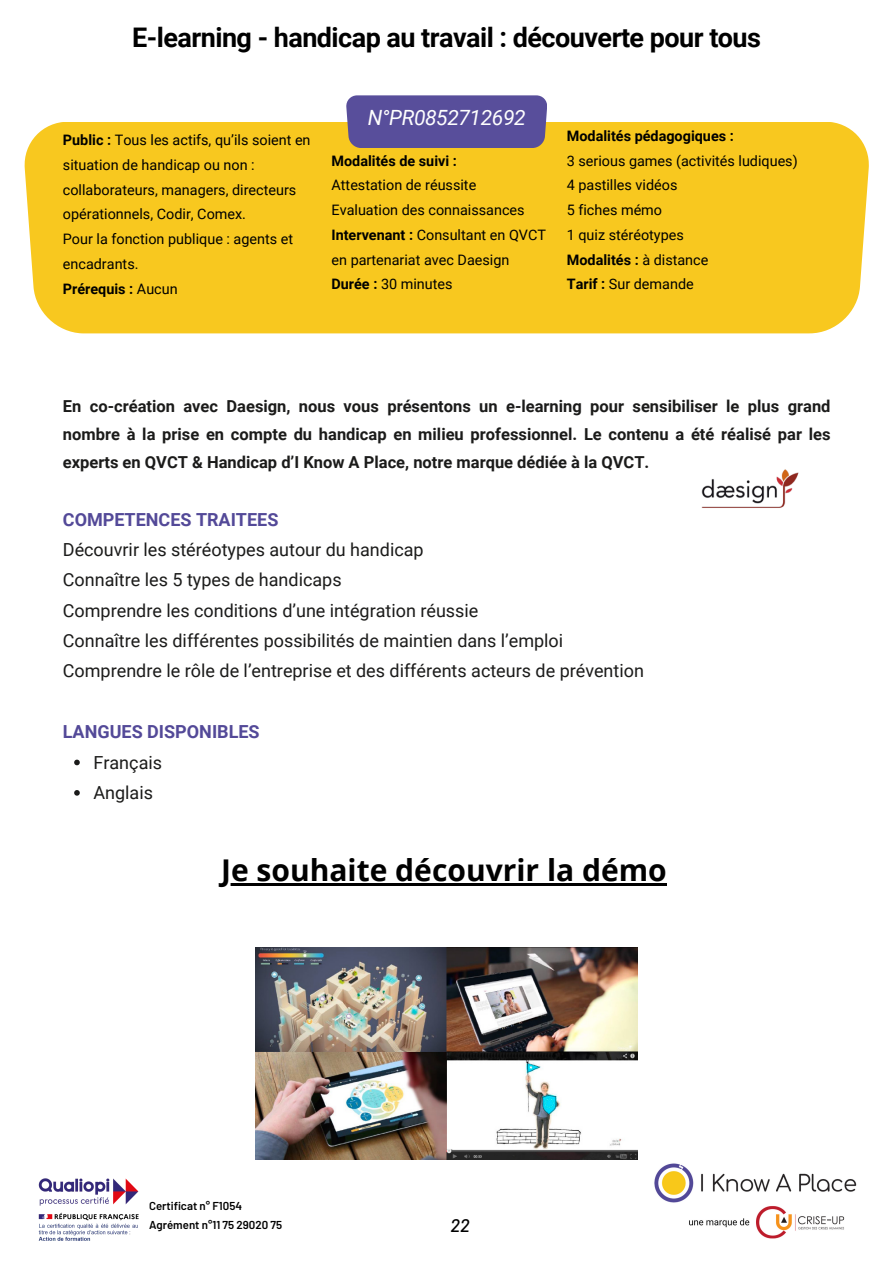
<style>
.page{position:relative;width:893px;height:1264px;background:#fff}
.page>*{position:absolute;margin:0;border:0;box-sizing:border-box;transform-origin:0 0}
.t1{font:700 30px "Open Sans";color:#000}
.t2{font:700 27px "Roboto";letter-spacing:-.02em;color:#000}
.t3{font:italic 21px "Roboto";letter-spacing:-.02em;color:#fefefe}
.t4{font:italic 500 18.15px "Barlow";color:#000}
.t5{font:18px "Roboto";color:#1b1b1a}
.t6{font:700 18px "Roboto";color:#534998}
.t7{font:700 16.5px/28.2px "Roboto";color:#1b1b1a;text-align:justify}
.t8{font:14.4px/24.8px "Roboto";color:#000}
.t9{font:700 14.4px "Roboto";color:#000}
.t10{font:600 11.4px "Barlow";color:#000}
.s1{font-weight:700}
.s2{font-weight:400}
</style>
<div class="page">
<div style="left:25px;top:122px;width:843px;height:211px;background:#f8c81f"></div>
<div style="left:346px;top:95px;width:201px;height:53px;background:#584e9b"></div>
<img style="left:654px;top:1163px;width:203px;height:75px">
<svg style="left:74px;top:759px;width:6px;height:6px"></svg>
<svg style="left:74px;top:790px;width:6px;height:5px"></svg>
<img style="left:39px;top:1178px;width:100px;height:63px">
<img style="left:256px;top:947px;width:381px;height:212px">
<hr style="left:221px;top:883px;width:445px;height:2px;background:#000">
<img style="left:701px;top:469px;width:98px;height:39px">
<p class="t2" style="left:132px;top:22px;width:630px">E-learning - handicap au travail : découverte pour tous</p>
<p class="t8" style="left:63px;top:128px;width:249px"><span class="s1">Public :</span> Tous les actifs, qu’ils soient en situation de handicap ou non : collaborateurs, managers, directeurs opérationnels, Codir, Comex.</p>
<p class="t8" style="left:63px;top:227px;width:232px">Pour la fonction publique : agents et encadrants.</p>
<p class="t9" style="left:63px;top:280px;width:116px">Prérequis : <span class="s2">Aucun</span></p>
<p class="t3" style="left:368px;top:105px;width:159px">N°PR0852712692</p>
<p class="t9" style="left:331px;top:152px;width:127px">Modalités de suivi :</p>
<p class="t8" style="left:331px;top:173px;width:146px">Attestation de réussite</p>
<p class="t8" style="left:331px;top:198px;width:195px">Evaluation des connaissances</p>
<p class="t8" style="left:331px;top:223px;width:216px"><span class="s1">Intervenant :</span> Consultant en QVCT en partenariat avec Daesign</p>
<p class="t8" style="left:331px;top:272px;width:122px"><span class="s1">Durée :</span> 30 minutes</p>
<p class="t9" style="left:566px;top:128px;width:168px">Modalités pédagogiques :</p>
<p class="t8" style="left:566px;top:148px;width:232px">3 serious games (activités ludiques)</p>
<p class="t8" style="left:566px;top:173px;width:112px">4 pastilles vidéos</p>
<p class="t8" style="left:566px;top:198px;width:97px">5 fiches mémo</p>
<p class="t8" style="left:566px;top:223px;width:119px">1 quiz stéréotypes</p>
<p class="t9" style="left:566px;top:251px;width:143px">Modalités : <span class="s2">à distance</span></p>
<p class="t8" style="left:566px;top:272px;width:128px"><span class="s1">Tarif :</span> Sur demande</p>
<p class="t7" style="left:63px;top:392px;width:769px">En co-création avec Daesign, nous vous présentons un e-learning pour sensibiliser le plus grand nombre à la prise en compte du handicap en milieu professionnel. Le contenu a été réalisé par les experts en QVCT &amp; Handicap d’I Know A Place, notre marque dédiée à la QVCT.</p>
<p class="t6" style="left:63px;top:509px;width:217px">COMPETENCES TRAITEES</p>
<p class="t5" style="left:63px;top:539px;width:362px">Découvrir les stéréotypes autour du handicap</p>
<p class="t5" style="left:63px;top:569px;width:280px">Connaître les 5 types de handicaps</p>
<p class="t5" style="left:63px;top:600px;width:417px">Comprendre les conditions d’une intégration réussie</p>
<p class="t5" style="left:63px;top:630px;width:502px">Connaître les différentes possibilités de maintien dans l’emploi</p>
<p class="t5" style="left:63px;top:660px;width:582px">Comprendre le rôle de l’entreprise et des différents acteurs de prévention</p>
<p class="t6" style="left:63px;top:721px;width:198px">LANGUES DISPONIBLES</p>
<p class="t5" style="left:93px;top:752px;width:70px">Français</p>
<p class="t5" style="left:93px;top:782px;width:61px">Anglais</p>
<p class="t1" style="left:221px;top:848px;width:447px">Je souhaite découvrir la démo</p>
<p class="t10" style="left:149px;top:1198px;width:95px">Certificat n° F1054</p>
<p class="t10" style="left:149px;top:1217px;width:135px">Agrément n°11 75 29020 75</p>
<p class="t4" style="left:450px;top:1213px;width:21px">22</p>
</div>
